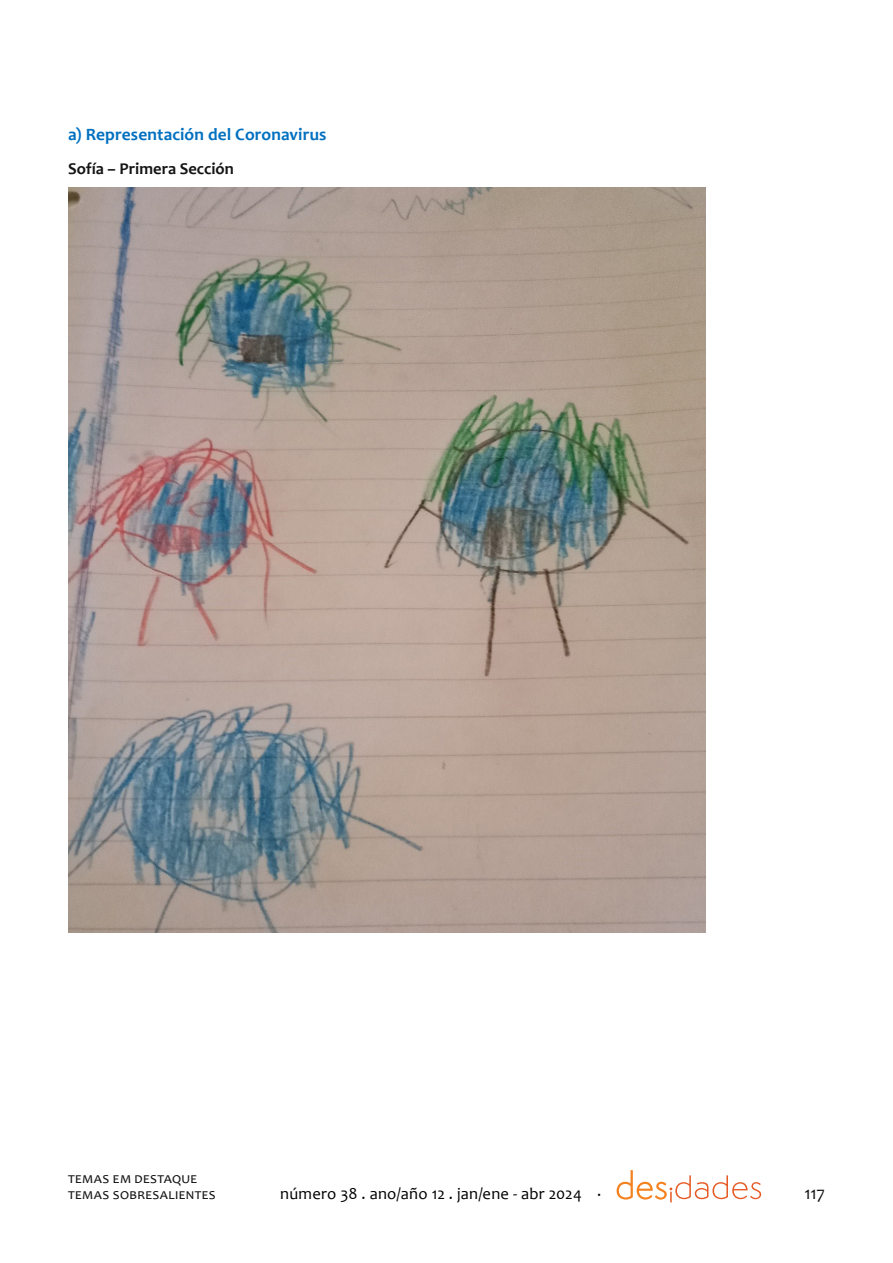
<style>
.page{position:relative;width:893px;height:1263px;background:#fff}
.page>*{position:absolute;margin:0;border:0;box-sizing:border-box;transform-origin:0 0}
.t1{font:18px "Candara";color:#141414}
.DES_sub_sub{font:700 17.4px "Candara";letter-spacing:.005em;color:#0070c0}
.t2{font:16.5px "Candara";letter-spacing:.015em;color:#000}
.DES_legenda{font:700 16.5px "Candara";color:#141414}
.t3{font:15px/16.5px "Candara";letter-spacing:.025em;color:#141414}
</style>
<div class="page">
<svg style="left:617px;top:1170px;width:144px;height:32px"></svg>
<img style="left:68px;top:187px;width:638px;height:745px">
<p class="DES_sub_sub" style="left:68px;top:123px;width:260px">a) Representación del Coronavirus</p>
<p class="DES_legenda" style="left:68px;top:158px;width:167px">Sofía – Primera Sección</p>
<p class="t3" style="left:68px;top:1169px;width:149px">temas em destaque temas sobresalientes</p>
<p class="t2" style="left:280px;top:1183px;width:323px">número 38 . ano/año 12 . jan/ene - abr 2024 .</p>
<p class="t1" style="left:804px;top:1182px;width:22px">117</p>
</div>
